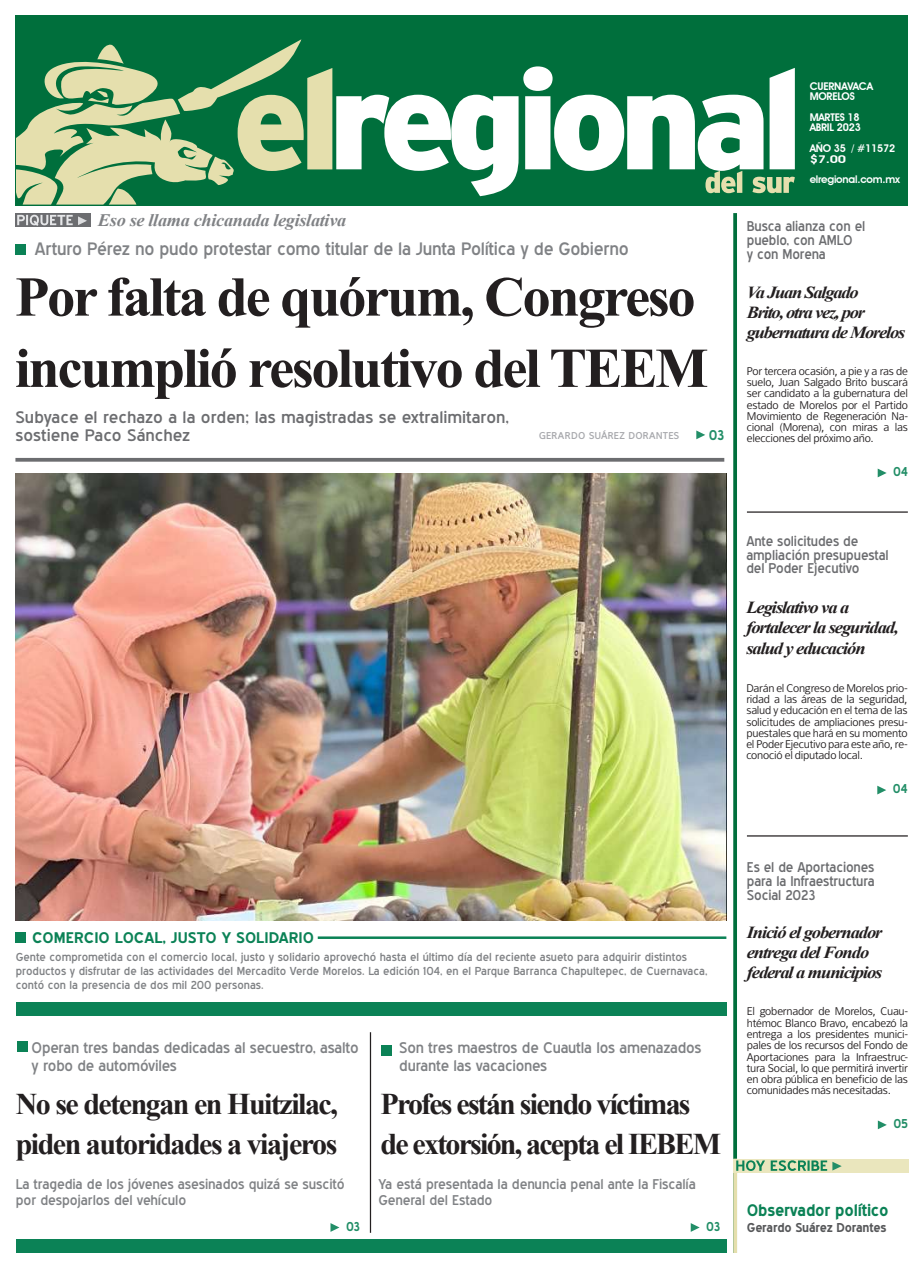
<style>
.page{position:relative;width:923px;height:1268px;background:#fff}
.page>*{position:absolute;margin:0;border:0;box-sizing:border-box;transform-origin:0 0}
.t1{font:700 56.25px/71.2px "Times New Roman";letter-spacing:-.04em;color:#231f20}
.t2{font:700 30px/40px "Times New Roman";letter-spacing:-.06em;color:#231f20}
.t3{font:17.5px "Blue Highway";letter-spacing:-.015em;color:#808285;scale:1.05 1}
.t4{font:italic 700 17.5px "Times New Roman";letter-spacing:-.02em;color:#808285;scale:1.05 1}
.t5{font:italic 700 16.88px/20px "Times New Roman";letter-spacing:-.06em;color:#231f20;scale:1.1 1}
.t6{font:16.25px/18.8px "Blue Highway";color:#6c6d70;scale:1.1 1}
.t7{font:700 16.25px "Blue Highway";letter-spacing:-.015em;color:#0b8256;scale:1.05 1}
.t8{font:15px/17.5px "Blue Highway";letter-spacing:-.015em;color:#808285;scale:1.05 1}
.t9{font:700 15px "Blue Highway";color:#0b8256;scale:1.1 1}
.t10{font:13.75px/13.8px "Blue Highway";letter-spacing:-.01em;color:#6c6d70}
.t11{font:13.75px/16.2px "Blue Highway";letter-spacing:-.01em;color:#808285;scale:1.05 1}
.t12{font:700 13.75px "Blue Highway";color:#228e67}
.t13{font:700 12.5px "Blue Highway";letter-spacing:-.015em;color:#57585a;scale:1.05 1}
.t14{font:700 12.5px "Blue Highway";letter-spacing:-.02em;color:#228e67}
.t15{font:11.25px/11.2px "Fran Klein";letter-spacing:-.02em;color:#231f20;text-align:justify}
.t16{font:11.25px/13.8px "Blue Highway";color:#808285;scale:1.05 1}
.t17{font:600 10.62px/10.4px "Avant Garde IT Cby BT";letter-spacing:-.02em;color:#fff}
.t18{font:700 10px "Fran Klein";color:#a8a9ad;scale:1.05 1}
</style>
<div class="page">
<svg style="left:15px;top:213px;width:75px;height:14px"></svg>
<div style="left:15px;top:244px;width:10px;height:10px;background:#0b8256"></div>
<div style="left:16px;top:932px;width:10px;height:11px;background:#0b8256"></div>
<div style="left:382px;top:1045px;width:10px;height:10px;background:#0b8256"></div>
<svg style="left:733px;top:213px;width:4px;height:945px;background:#107848"></svg>
<svg style="left:733px;top:1172px;width:4px;height:80px"></svg>
<svg style="left:696px;top:430px;width:9px;height:9px"></svg>
<hr style="left:15px;top:458px;width:709px;height:3px;background:#6c6d70">
<div style="left:16px;top:1002px;width:710px;height:14px;background:#0b8256"></div>
<div style="left:16px;top:1239px;width:710px;height:14px;background:#0b8256"></div>
<svg style="left:17px;top:215px;width:70px;height:11px"></svg>
<hr style="left:318px;top:936px;width:408px;height:3px;background:#0b8256">
<div style="left:17px;top:1041px;width:10px;height:11px;background:#0b8256"></div>
<svg style="left:330px;top:1223px;width:9px;height:8px"></svg>
<svg style="left:690px;top:1223px;width:9px;height:8px"></svg>
<hr style="left:370px;top:1032px;width:1px;height:200px;background:#231f20">
<svg style="left:877px;top:468px;width:9px;height:9px"></svg>
<hr style="left:747px;top:511px;width:160px;height:1px;background:#231f20">
<div style="left:733px;top:1158px;width:175px;height:14px;background:#eae6bd"></div>
<svg style="left:736px;top:1160px;width:106px;height:11px"></svg>
<div style="left:15px;top:15px;width:893px;height:190px;background:#006f3c"></div>
<svg style="left:301px;top:68px;width:31px;height:102px"></svg>
<svg style="left:336px;top:66px;width:458px;height:130px"></svg>
<svg style="left:16px;top:39px;width:285px;height:166px"></svg>
<svg style="left:705px;top:171px;width:89px;height:22px"></svg>
<hr style="left:747px;top:835px;width:160px;height:1px;background:#231f20">
<svg style="left:877px;top:1120px;width:9px;height:9px"></svg>
<svg style="left:877px;top:785px;width:9px;height:9px"></svg>
<img style="left:15px;top:474px;width:711px;height:446px">
<h3 class="t4" style="left:98px;top:208px;width:238px">Eso se llama chicanada legislativa</h3>
<h3 class="t3" style="left:35px;top:238px;width:567px">Arturo Pérez no pudo protestar como titular de la Junta Política y de Gobierno</h3>
<h1 class="t1" style="left:15px;top:259px;width:694px">Por falta de quórum, Congreso incumplió resolutivo del TEEM</h1>
<h3 class="t6" style="left:15px;top:407px;width:450px">Subyace el rechazo a la orden; las magistradas se extralimitaron, sostiene Paco Sánchez</h3>
<p class="t18" style="left:539px;top:429px;width:135px">GERARDO SUÁREZ DORANTES</p>
<p class="t12" style="left:709px;top:427px;width:17px">03</p>
<p class="t17" style="left:809px;top:81px;width:65px">CUERNAVACA<br>MORELOS</p>
<p class="t17" style="left:809px;top:112px;width:53px">MARTES 18<br>ABRIL 2023</p>
<p class="t17" style="left:809px;top:143px;width:87px">AÑO 35 / #11572 $7.00</p>
<p class="t17" style="left:809px;top:174px;width:92px">elregional.com.mx</p>
<p class="t10" style="left:746px;top:219px;width:120px">Busca alianza con el pueblo, con AMLO<br>y con Morena</p>
<h3 class="t5" style="left:746px;top:281px;width:145px">Va Juan Salgado<br>Brito, otra vez, por gubernatura de Morelos</h3>
<p class="t15" style="left:746px;top:365px;width:163px">Por tercera ocasión, a pie y a ras de suelo, Juan Salgado Brito buscará ser candidato a la gubernatura del estado de Morelos por el Partido Movimiento de Regeneración Na&shy;cional (Morena), con miras a las elecciones del próximo año.</p>
<p class="t14" style="left:893px;top:464px;width:16px">04</p>
<p class="t10" style="left:746px;top:534px;width:144px">Ante solicitudes de ampliación presupuestal del Poder Ejecutivo</p>
<h3 class="t5" style="left:746px;top:597px;width:140px">Legislativo va a fortalecer la seguridad, salud y educación</h3>
<p class="t15" style="left:746px;top:682px;width:163px">Darán el Congreso de Morelos prio&shy;ridad a las áreas de la seguridad, salud y educación en el tema de las solicitudes de ampliaciones presu&shy;puestales que hará en su momento el Poder Ejecutivo para este año, re&shy;conoció el diputado local.</p>
<p class="t14" style="left:892px;top:781px;width:16px">04</p>
<h3 class="t9" style="left:32px;top:928px;width:258px">COMERCIO LOCAL, JUSTO Y SOLIDARIO</h3>
<p class="t16" style="left:16px;top:950px;width:660px">Gente comprometida con el comercio local, justo y solidario aprovechó hasta el último día del reciente asueto para adquirir distintos productos y disfrutar de las actividades del Mercadito Verde Morelos. La edición 104, en el Parque Barranca Chapultepec, de Cuernavaca, contó con la presencia de dos mil 200 personas.</p>
<h3 class="t8" style="left:32px;top:1039px;width:313px">Operan tres bandas dedicadas al secuestro, asalto y robo de automóviles</h3>
<h3 class="t8" style="left:399px;top:1039px;width:289px">Son tres maestros de Cuautla los amenazados durante las vacaciones</h3>
<h2 class="t2" style="left:16px;top:1083px;width:323px">No se detengan en Huitzilac, piden autoridades a viajeros</h2>
<h2 class="t2" style="left:380px;top:1083px;width:342px">Profes están siendo víctimas de extorsión, acepta el IEBEM</h2>
<p class="t11" style="left:16px;top:1176px;width:315px">La tragedia de los jóvenes asesinados quizá se suscitó por despojarlos del vehículo</p>
<p class="t11" style="left:378px;top:1176px;width:304px">Ya está presentada la denuncia penal ante la Fiscalía<br>General del Estado</p>
<p class="t14" style="left:346px;top:1218px;width:16px">03</p>
<p class="t14" style="left:706px;top:1218px;width:16px">03</p>
<p class="t10" style="left:746px;top:860px;width:130px;text-align:justify">Es el de Aportaciones para la Infraestructura Social 2023</p>
<h3 class="t5" style="left:746px;top:922px;width:125px">Inició el gobernador entrega del Fondo federal a municipios</h3>
<p class="t15" style="left:746px;top:1006px;width:163px">El gobernador de Morelos, Cuau&shy;htémoc Blanco Bravo, encabezó la entrega a los presidentes munici&shy;pales de los recursos del Fondo de Aportaciones para la Infraestruc&shy;tura Social, lo que permitirá invertir en obra pública en beneficio de las comunidades más necesitadas.</p>
<p class="t14" style="left:893px;top:1116px;width:16px">05</p>
<h3 class="t7" style="left:746px;top:1200px;width:137px">Observador político</h3>
<p class="t13" style="left:746px;top:1219px;width:134px">Gerardo Suárez Dorantes</p>
</div>
